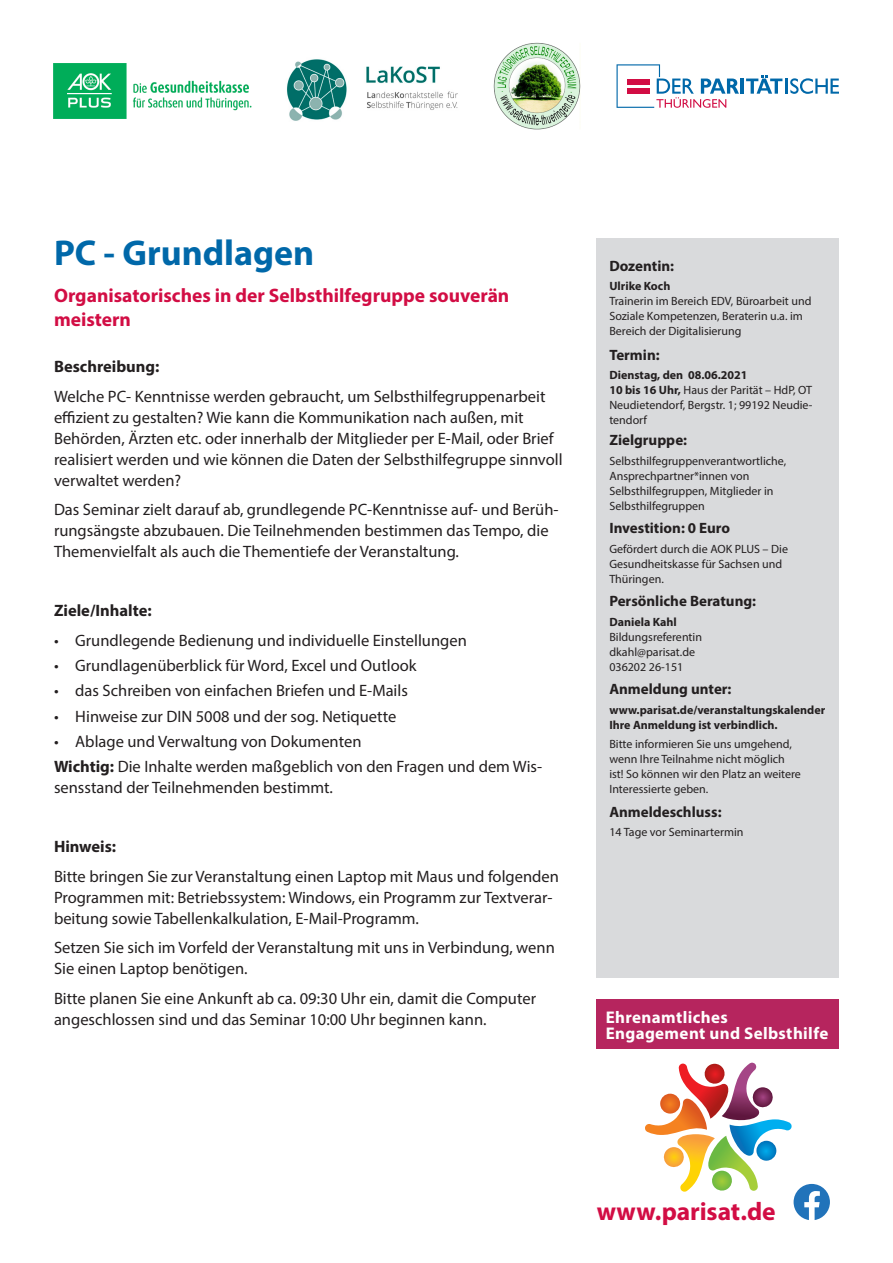
<style>
.page{position:relative;width:893px;height:1263px;background:#fff}
.page>*{position:absolute;margin:0;border:0;box-sizing:border-box;transform-origin:0 0}
.Headilne_1{font:700 36px "Myriad Pro";color:#0068a9}
.t1{font:700 25.5px "Myriad Pro";letter-spacing:-.005em;color:#d20d44}
.Headilne_2{font:700 19.5px/24px "Myriad Pro";color:#d20d44}
.t2{font:700 16.95px/16.5px "Myriad Pro";letter-spacing:.02em;color:#fff}
.Headline_3{font:16.5px/21px "Myriad Pro";color:#231f20}
.Fließtext{font:16.5px/21px "Myriad Pro";color:#231f20}
.Headline_3-2{font:700 16.5px "Myriad Pro";color:#231f20}
.Seitenleiste__Headli{font:700 15px "Myriad Pro";color:#231f20}
.Seitenleiste{font:12px/15px "Myriad Pro";color:#231f20}
.Datum{font:12px/15px "Myriad Pro";color:#231f20}
.Seitenleiste-2{font:700 12px/15px "Myriad Pro";color:#231f20}
.s1{font-weight:700}
</style>
<div class="page">
<hr style="left:740px;top:79px;width:4px;height:15px;background:#0068a9">
<svg style="left:746px;top:75px;width:93px;height:19px"></svg>
<svg style="left:616px;top:64px;width:123px;height:44px"></svg>
<img style="left:493px;top:43px;width:88px;height:87px">
<img style="left:53px;top:63px;width:199px;height:56px">
<img style="left:287px;top:59px;width:171px;height:62px">
<div style="left:597px;top:1000px;width:242px;height:49px;background:#b6255e"></div>
<svg style="left:645px;top:1063px;width:185px;height:157px"></svg>
<img style="left:703px;top:1064px;width:23px;height:21px">
<div style="left:597px;top:238px;width:242px;height:740px;background:#d9dadc"></div>
<p class="Headilne_1" style="left:54px;top:230px;width:262px">PC - Grundlagen</p>
<p class="Headilne_2" style="left:54px;top:283px;width:457px">Organisatorisches in der Selbsthilfegruppe souverän meistern</p>
<p class="Headline_3-2" style="left:54px;top:356px;width:107px">Beschreibung:</p>
<p class="Headline_3" style="left:54px;top:386px;width:510px">Welche PC- Kenntnisse werden gebraucht, um Selbsthilfegruppenarbeit effizient zu gestalten? Wie kann die Kommunikation nach außen, mit Behörden, Ärzten etc. oder innerhalb der Mitglieder per E-Mail, oder Brief realisiert werden und wie können die Daten der Selbsthilfegruppe sinnvoll verwaltet werden?</p>
<p class="Headline_3" style="left:54px;top:499px;width:506px">Das Seminar zielt darauf ab, grundlegende PC-Kenntnisse auf- und Berüh&shy;rungsängste abzubauen. Die Teilnehmenden bestimmen das Tempo, die<br>Themenvielfalt als auch die Thementiefe der Veranstaltung.</p>
<p class="Headline_3-2" style="left:54px;top:600px;width:99px">Ziele/Inhalte:</p>
<p class="Headline_3" style="left:54px;top:630px;width:414px">• Grundlegende Bedienung und individuelle Einstellungen</p>
<p class="Headline_3" style="left:54px;top:655px;width:364px">• Grundlagenüberblick für Word, Excel und Outlook</p>
<p class="Headline_3" style="left:54px;top:680px;width:355px">• das Schreiben von einfachen Briefen und E-Mails</p>
<p class="Headline_3" style="left:54px;top:705px;width:344px">• Hinweise zur DIN 5008 und der sog. Netiquette</p>
<p class="Headline_3" style="left:54px;top:731px;width:309px">• Ablage und Verwaltung von Dokumenten</p>
<p class="Fließtext" style="left:54px;top:756px;width:490px"><span class="s1">Wichtig:</span> Die Inhalte werden maßgeblich von den Fragen und dem Wis&shy;sensstand der Teilnehmenden bestimmt.</p>
<p class="Headline_3-2" style="left:54px;top:836px;width:64px">Hinweis:</p>
<p class="Fließtext" style="left:54px;top:865px;width:506px">Bitte bringen Sie zur Veranstaltung einen Laptop mit Maus und folgenden<br>Programmen mit: Betriebssystem: Windows, ein Programm zur Textverar&shy;beitung sowie Tabellenkalkulation, E-Mail-Programm.</p>
<p class="Fließtext" style="left:54px;top:937px;width:502px">Setzen Sie sich im Vorfeld der Veranstaltung mit uns in Verbindung, wenn<br>Sie einen Laptop benötigen.</p>
<p class="Fließtext" style="left:54px;top:987px;width:484px">Bitte planen Sie eine Ankunft ab ca. 09:30 Uhr ein, damit die Computer angeschlossen sind und das Seminar 10:00 Uhr beginnen kann.</p>
<p class="Seitenleiste__Headli" style="left:609px;top:256px;width:66px">Dozentin:</p>
<p class="Seitenleiste" style="left:609px;top:278px;width:204px"><span class="s1">Ulrike Koch<br></span>Trainerin im Bereich EDV, Büroarbeit und<br>Soziale Kompetenzen, Beraterin u.a. im<br>Bereich der Digitalisierung</p>
<p class="Seitenleiste__Headli" style="left:609px;top:345px;width:52px">Termin:</p>
<p class="Datum" style="left:609px;top:368px;width:205px"><span class="s1">Dienstag, den 08.06.2021<br>10 bis 16 Uhr,</span> Haus der Parität – HdP, OT<br>Neudietendorf, Bergstr. 1; 99192 Neudie&shy;tendorf</p>
<p class="Seitenleiste__Headli" style="left:609px;top:431px;width:79px">Zielgruppe:</p>
<p class="Seitenleiste" style="left:609px;top:453px;width:178px">Selbsthilfegruppenverantwortliche,<br>Ansprechpartner*innen von<br>Selbsthilfegruppen, Mitglieder in<br>Selbsthilfegruppen</p>
<p class="Seitenleiste__Headli" style="left:609px;top:519px;width:122px">Investition: 0 Euro</p>
<p class="Seitenleiste" style="left:609px;top:541px;width:180px">Gefördert durch die AOK PLUS – Die<br>Gesundheitskasse für Sachsen und<br>Thüringen.</p>
<p class="Seitenleiste__Headli" style="left:609px;top:592px;width:148px">Persönliche Beratung:</p>
<p class="Seitenleiste" style="left:609px;top:614px;width:94px"><span class="s1">Daniela Kahl<br></span>Bildungsreferentin dkahl@parisat.de<br>036202 26-151</p>
<p class="Seitenleiste__Headli" style="left:609px;top:680px;width:124px">Anmeldung unter:</p>
<p class="Seitenleiste-2" style="left:609px;top:702px;width:217px">www.parisat.de/veranstaltungskalender<br>Ihre Anmeldung ist verbindlich.</p>
<p class="Seitenleiste" style="left:609px;top:736px;width:193px">Bitte informieren Sie uns umgehend, wenn Ihre Teilnahme nicht möglich ist! So können wir den Platz an weitere<br>Interessierte geben.</p>
<p class="Seitenleiste__Headli" style="left:609px;top:802px;width:114px">Anmeldeschluss:</p>
<p class="Seitenleiste" style="left:609px;top:824px;width:136px">14 Tage vor Seminartermin</p>
<p class="t2" style="left:606px;top:1008px;width:224px">Ehrenamtliches<br>Engagement und Selbsthilfe</p>
<h2 class="t1" style="left:597px;top:1194px;width:180px">www.parisat.de</h2>
</div>
